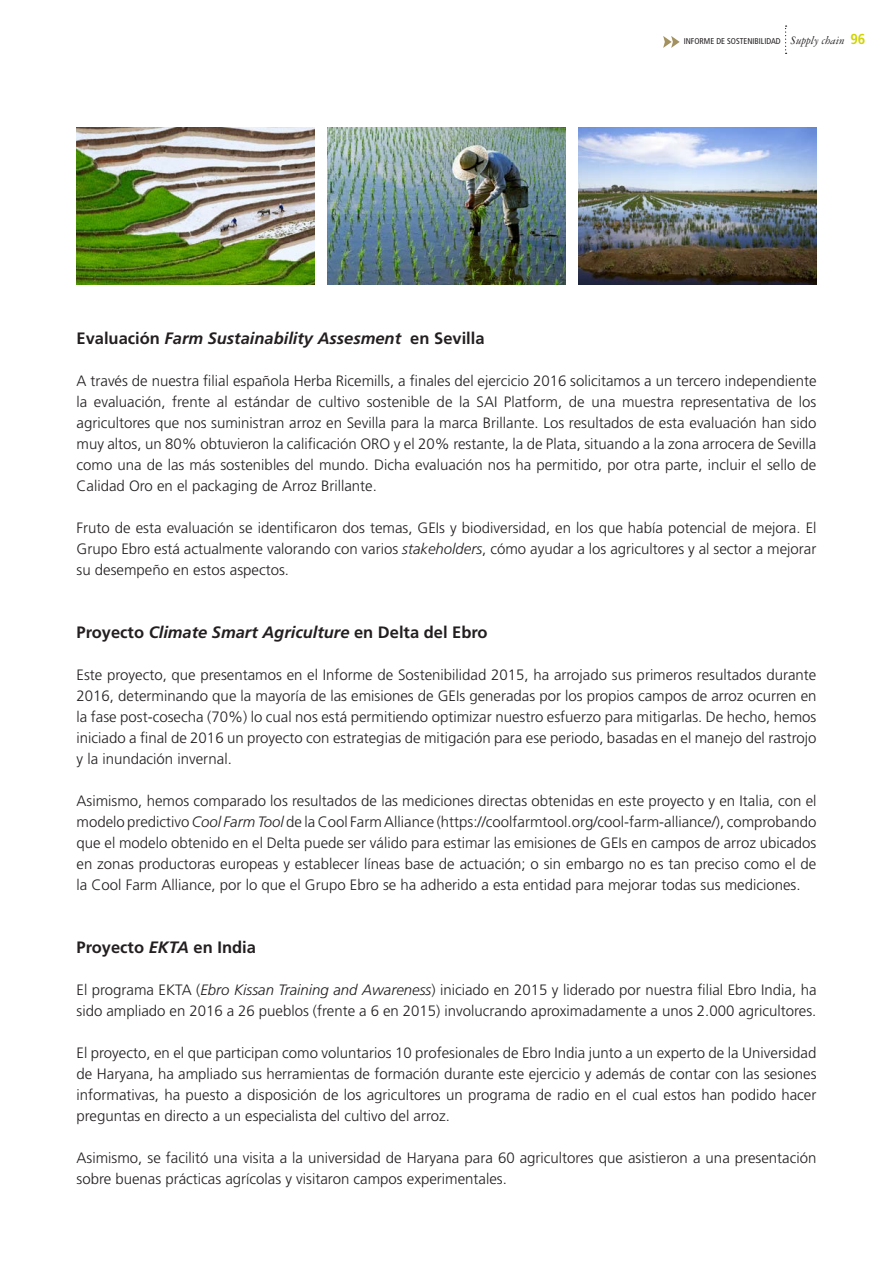
<style>
.page{position:relative;width:893px;height:1263px;background:#fff}
.page>*{position:absolute;margin:0;border:0;box-sizing:border-box;transform-origin:0 0}
.t1{font:italic 700 16.5px "Frutiger LT Std";color:#231f20}
.t2{font:700 16.5px "Frutiger LT Std";color:#231f20}
.t3{font:300 15px/21px "Frutiger LT Std";color:#231f20;text-align:justify}
.t4{font:condensed 8.4px "Frutiger LT Std";color:#231f20}
.s1{font-family:"Garamond Three";font-style:italic;font-stretch:normal;font-size:12px}
.s2{font-weight:700;font-size:14.4px;color:#cfd400}
.s3{font-style:normal}
.s4{font-style:italic}
</style>
<div class="page">
<svg style="left:663px;top:36px;width:17px;height:12px"></svg>
<svg style="left:785px;top:26px;width:2px;height:28px"></svg>
<img style="left:327px;top:128px;width:239px;height:157px">
<img style="left:578px;top:128px;width:238px;height:157px">
<img style="left:77px;top:128px;width:238px;height:157px">
<p class="t4" style="left:684px;top:37px;width:183px">INFORME DE SOSTENIBILIDAD <span class="s1">Supply chain</span> <span class="s2">96</span></p>
<p class="t1" style="left:77px;top:329px;width:410px"><span class="s3">Evaluación</span> Farm Sustainability Assesment <span class="s3">en Sevilla</span></p>
<p class="t3" style="left:77px;top:371px;width:741px">A través de nuestra filial española Herba Ricemills, a finales del ejercicio 2016 solicitamos a un tercero independiente la evaluación, frente al estándar de cultivo sostenible de la SAI Platform, de una muestra representativa de los agricultores que nos suministran arroz en Sevilla para la marca Brillante. Los resultados de esta evaluación han sido muy altos, un 80% obtuvieron la calificación ORO y el 20% restante, la de Plata, situando a la zona arrocera de Sevilla como una de las más sostenibles del mundo. Dicha evaluación nos ha permitido, por otra parte, incluir el sello de Calidad Oro en el packaging de Arroz Brillante.</p>
<p class="t3" style="left:77px;top:518px;width:741px">Fruto de esta evaluación se identificaron dos temas, GEIs y biodiversidad, en los que había potencial de mejora. El Grupo Ebro está actualmente valorando con varios <span class="s4">stakeholders</span>, cómo ayudar a los agricultores y al sector a mejorar su desempeño en estos aspectos.</p>
<p class="t1" style="left:77px;top:623px;width:413px"><span class="s3">Proyecto</span> Climate Smart Agriculture <span class="s3">en Delta del Ebro</span></p>
<p class="t3" style="left:77px;top:665px;width:741px">Este proyecto, que presentamos en el Informe de Sostenibilidad 2015, ha arrojado sus primeros resultados durante 2016, determinando que la mayoría de las emisiones de GEIs generadas por los propios campos de arroz ocurren en la fase post-cosecha (70%) lo cual nos está permitiendo optimizar nuestro esfuerzo para mitigarlas. De hecho, hemos iniciado a final de 2016 un proyecto con estrategias de mitigación para ese periodo, basadas en el manejo del rastrojo y la inundación invernal.</p>
<p class="t3" style="left:77px;top:791px;width:741px">Asimismo, hemos comparado los resultados de las mediciones directas obtenidas en este proyecto y en Italia, con el modelo predictivo <span class="s4">Cool Farm Tool</span> de la Cool Farm Alliance (https://coolfarmtool.org/cool-farm-alliance/), comprobando que el modelo obtenido en el Delta puede ser válido para estimar las emisiones de GEIs en campos de arroz ubicados en zonas productoras europeas y establecer líneas base de actuación; o sin embargo no es tan preciso como el de la Cool Farm Alliance, por lo que el Grupo Ebro se ha adherido a esta entidad para mejorar todas sus mediciones.</p>
<p class="t2" style="left:77px;top:938px;width:181px">Proyecto <span class="s4">EKTA</span> en India</p>
<p class="t3" style="left:77px;top:980px;width:741px">El programa EKTA (<span class="s4">Ebro Kissan Training and Awareness</span>) iniciado en 2015 y liderado por nuestra filial Ebro India, ha sido ampliado en 2016 a 26 pueblos (frente a 6 en 2015) involucrando aproximadamente a unos 2.000 agricultores.</p>
<p class="t3" style="left:77px;top:1043px;width:741px">El proyecto, en el que participan como voluntarios 10 profesionales de Ebro India junto a un experto de la Universidad de Haryana, ha ampliado sus herramientas de formación durante este ejercicio y además de contar con las sesiones informativas, ha puesto a disposición de los agricultores un programa de radio en el cual estos han podido hacer preguntas en directo a un especialista del cultivo del arroz.</p>
<p class="t3" style="left:77px;top:1148px;width:741px">Asimismo, se facilitó una visita a la universidad de Haryana para 60 agricultores que asistieron a una presentación sobre buenas prácticas agrícolas y visitaron campos experimentales.</p>
</div>
